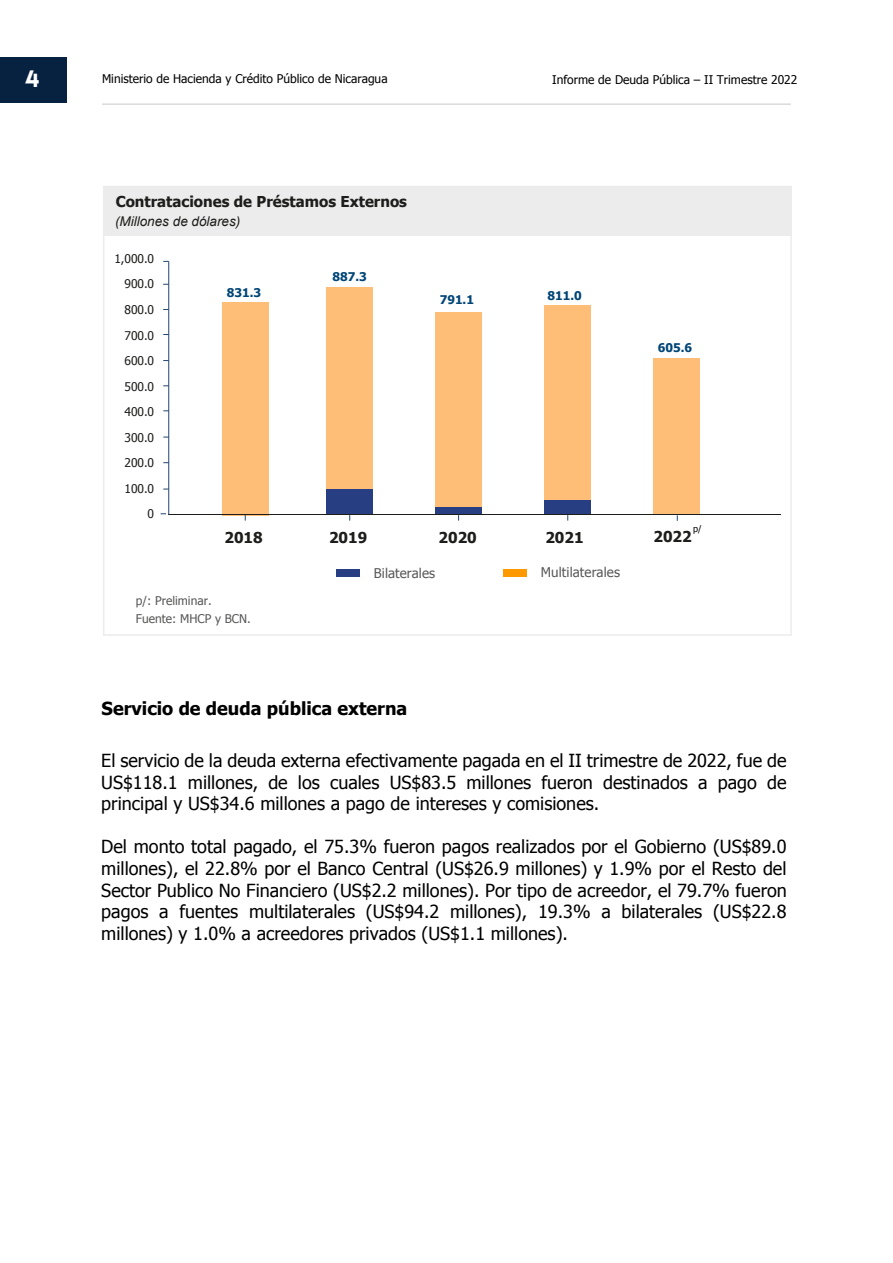
<style>
.page{position:relative;width:893px;height:1263px;background:#fff}
.page>*{position:absolute;margin:0;border:0;box-sizing:border-box;transform-origin:0 0}
.t1{font:21px "Lemon Milk";color:#fff}
.t2{font:18px/21.6px "Tahoma";color:#000;text-align:justify}
.t3{font:700 18px "Tahoma";color:#000}
.t4{font:700 15px "Tahoma";color:#1d1d1b}
.t5{font:italic 13.5px "Arial";color:#1d1d1b}
.t6{font:13.35px "Tahoma";letter-spacing:.005em;color:#595959}
.t7{font:12px "Tahoma";color:#000}
.t8{font:12px/25.5px "Tahoma";letter-spacing:-.005em;color:#1d1d1b;text-align:right}
.t9{font:12px/18px "Tahoma";color:#575756}
.t10{font:700 12px "Tahoma";color:#004577}
.t11{font:9px "Tahoma";color:#000}
</style>
<div class="page">
<hr style="left:102px;top:103px;width:689px;height:2px;background:#dadada">
<div style="left:103px;top:187px;width:689px;height:49px;background:#ececec"></div>
<div style="left:336px;top:570px;width:23px;height:7px;background:#273e82"></div>
<div style="left:504px;top:570px;width:23px;height:7px;background:#f90"></div>
<div style="left:103px;top:186px;width:689px;height:450px;border:2px solid #ececec"></div>
<div style="left:222px;top:302px;width:47px;height:213px;background:#ffbe78"></div>
<div style="left:326px;top:489px;width:47px;height:25px;background:#273e82"></div>
<div style="left:326px;top:287px;width:47px;height:202px;background:#ffbe78"></div>
<div style="left:435px;top:507px;width:47px;height:7px;background:#273e82"></div>
<div style="left:435px;top:312px;width:47px;height:195px;background:#ffbe78"></div>
<div style="left:544px;top:500px;width:47px;height:14px;background:#273e82"></div>
<div style="left:544px;top:306px;width:47px;height:194px;background:#ffbe78"></div>
<div style="left:653px;top:358px;width:46px;height:156px;background:#ffbe78"></div>
<hr style="left:169px;top:514px;width:612px;height:1px;background:#1d1d1b">
<hr style="left:168px;top:261px;width:1px;height:254px;background:#244472">
<div style="left:0;top:58px;width:66px;height:45px;background:#072241"></div>
<p class="t1" style="left:25px;top:64px;width:16px">4</p>
<p class="t7" style="left:102px;top:70px;width:287px">Ministerio de Hacienda y Crédito Público de Nicaragua</p>
<p class="t7" style="left:552px;top:71px;width:246px">Informe de Deuda Pública – II Trimestre 2022</p>
<p class="t4" style="left:116px;top:191px;width:293px">Contrataciones de Préstamos Externos</p>
<p class="t5" style="left:115px;top:212px;width:127px">(Millones de dólares)</p>
<p class="t8" style="left:114px;top:245px;width:41px">1,000.0<br>900.0<br>800.0<br>700.0<br>600.0<br>500.0<br>400.0<br>300.0<br>200.0<br>100.0<br>0</p>
<p class="t4" style="left:224px;top:527px;width:40px">2018</p>
<p class="t4" style="left:545px;top:527px;width:40px">2021</p>
<p class="t4" style="left:653px;top:525px;width:40px">2022</p>
<p class="t10" style="left:332px;top:268px;width:36px">887.3</p>
<p class="t10" style="left:227px;top:284px;width:36px">831.3</p>
<p class="t10" style="left:440px;top:291px;width:36px">791.1</p>
<p class="t10" style="left:547px;top:287px;width:36px">811.0</p>
<p class="t10" style="left:658px;top:339px;width:36px">605.6</p>
<p class="t11" style="left:693px;top:522px;width:10px">p/</p>
<p class="t4" style="left:329px;top:527px;width:40px">2019</p>
<p class="t4" style="left:439px;top:527px;width:40px">2020</p>
<p class="t9" style="left:136px;top:592px;width:116px">p/: Preliminar.<br>Fuente: MHCP y BCN.</p>
<p class="t6" style="left:374px;top:564px;width:63px">Bilaterales</p>
<p class="t3" style="left:102px;top:695px;width:307px">Servicio de deuda pública externa</p>
<p class="t6" style="left:541px;top:563px;width:81px">Multilaterales</p>
<p class="t2" style="left:101px;top:749px;width:687px">El servicio de la deuda externa efectivamente pagada en el II trimestre de 2022, fue de US$118.1 millones, de los cuales US$83.5 millones fueron destinados a pago de principal y US$34.6 millones a pago de intereses y comisiones.</p>
<p class="t2" style="left:101px;top:835px;width:687px">Del monto total pagado, el 75.3% fueron pagos realizados por el Gobierno (US$89.0 millones), el 22.8% por el Banco Central (US$26.9 millones) y 1.9% por el Resto del Sector Publico No Financiero (US$2.2 millones). Por tipo de acreedor, el 79.7% fueron pagos a fuentes multilaterales (US$94.2 millones), 19.3% a bilaterales (US$22.8 millones) y 1.0% a acreedores privados (US$1.1 millones).</p>
</div>
